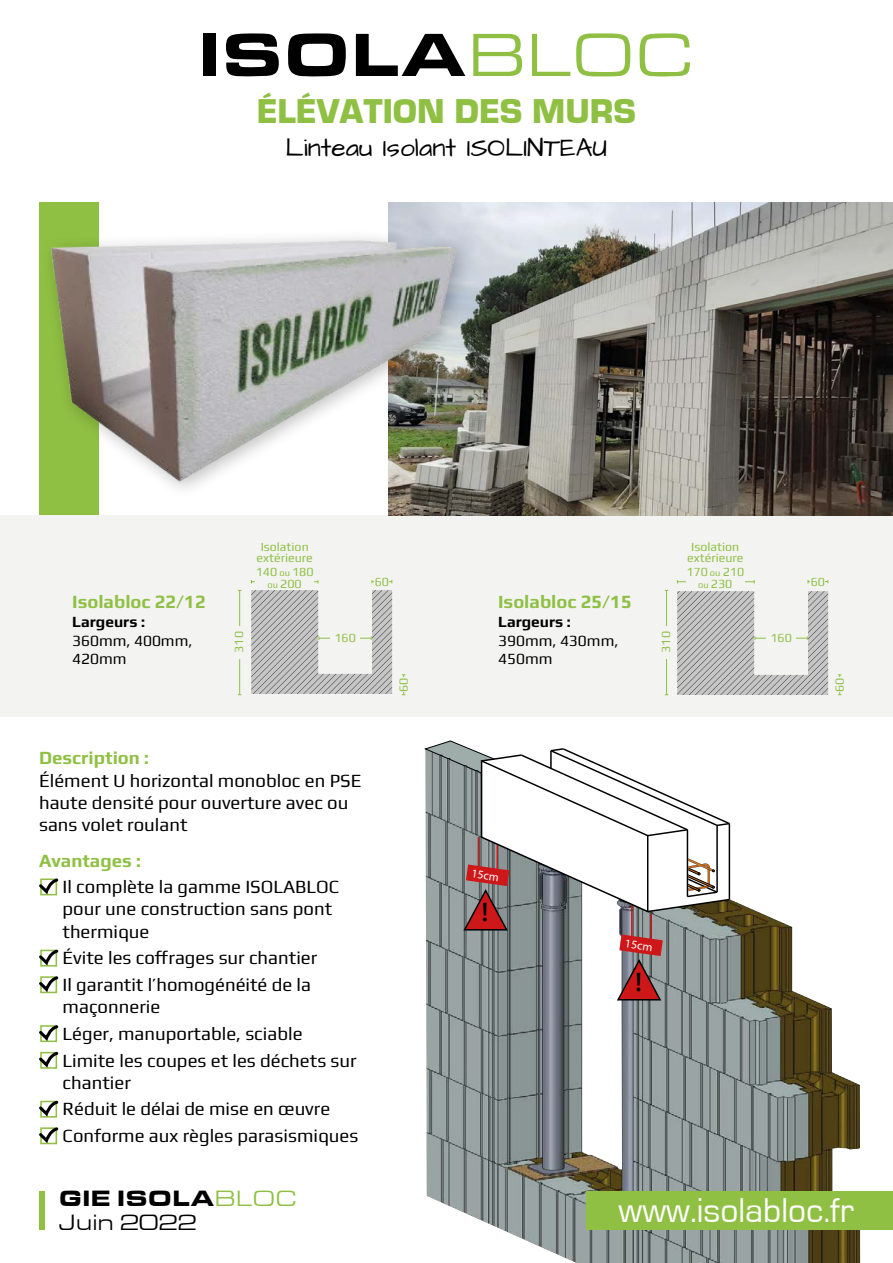
<style>
.page{position:relative;width:893px;height:1263px;background:#fff}
.page>*{position:absolute;margin:0;border:0;box-sizing:border-box;transform-origin:0 0}
.t1{font:900 35.55px "Eurostile";color:#8fc043}
.t2{font:35.55px "Eurostile";color:#fff}
.t3{font:26.25px "Architects Daughter";color:#000}
.t4{font:600 25.35px "Open Sans";color:#000}
.t5{font:900 22.95px/23.1px "Eurostile Extended";color:#000}
.t6{font:18.6px/26.7px "Play";color:#000}
.t7{font:700 18.6px "Play";color:#8fc043}
.t8{font:15.45px/18.6px "Play";color:#000}
.t9{font:700 15.45px "Play";color:#000}
.t10{font:12.3px/12.3px "Play";color:#8fc043;text-align:center}
.t11{font:11.85px "Myriad Pro";color:#fff}
.s1{font-size:9.3px}
.s2{font-weight:400;color:#8fc043}
.s3{font-weight:400}
</style>
<div class="page">
<div style="left:0;top:515px;width:893px;height:202px;background:#f3f3f2"></div>
<svg style="left:426px;top:909px;width:467px;height:354px"></svg>
<svg style="left:424px;top:740px;width:307px;height:429px"></svg>
<div style="left:203px;top:34px;width:13px;height:42px;background:#000"></div>
<svg style="left:226px;top:33px;width:53px;height:43px"></svg>
<svg style="left:288px;top:33px;width:58px;height:43px"></svg>
<svg style="left:356px;top:34px;width:109px;height:42px"></svg>
<svg style="left:473px;top:34px;width:49px;height:42px"></svg>
<svg style="left:532px;top:34px;width:38px;height:42px"></svg>
<svg style="left:576px;top:33px;width:54px;height:43px"></svg>
<svg style="left:640px;top:33px;width:50px;height:43px"></svg>
<div style="left:587px;top:1190px;width:306px;height:39px;background:#8fc043"></div>
<div style="left:39px;top:203px;width:59px;height:312px;background:#8fc043"></div>
<div style="left:39px;top:1190px;width:5px;height:39px;background:#8fc043"></div>
<svg style="left:39px;top:878px;width:20px;height:18px"></svg>
<svg style="left:39px;top:949px;width:20px;height:45px"></svg>
<svg style="left:39px;top:1025px;width:20px;height:44px"></svg>
<svg style="left:39px;top:1100px;width:20px;height:45px"></svg>
<img style="left:389px;top:203px;width:504px;height:312px">
<div style="left:39px;top:229px;width:436px;height:271px;background:#000;opacity:.25"></div>
<img style="left:39px;top:223px;width:444px;height:263px">
<hr style="left:239px;top:590px;width:1px;height:105px;background:#8fc043">
<hr style="left:666px;top:590px;width:1px;height:105px;background:#8fc043">
<svg style="left:402px;top:674px;width:3px;height:21px"></svg>
<svg style="left:838px;top:674px;width:3px;height:21px"></svg>
<svg style="left:372px;top:580px;width:20px;height:3px"></svg>
<svg style="left:808px;top:580px;width:20px;height:3px"></svg>
<svg style="left:251px;top:590px;width:142px;height:104px"></svg>
<svg style="left:677px;top:591px;width:151px;height:104px"></svg>
<hr style="left:677px;top:581px;width:77px;height:1px;background:#8fc043">
<hr style="left:251px;top:581px;width:67px;height:1px;background:#8fc043">
<div style="left:232px;top:626px;width:11px;height:32px;background:#f3f3f2"></div>
<div style="left:658px;top:626px;width:12px;height:32px;background:#f3f3f2"></div>
<div style="left:330px;top:630px;width:30px;height:12px;background:#f3f3f2"></div>
<div style="left:766px;top:630px;width:30px;height:12px;background:#f3f3f2"></div>
<div style="left:686px;top:563px;width:59px;height:26px;background:#f3f3f2"></div>
<div style="left:255px;top:563px;width:59px;height:26px;background:#f3f3f2"></div>
<div style="left:396px;top:677px;width:12px;height:15px;background:#f3f3f2"></div>
<div style="left:832px;top:677px;width:12px;height:15px;background:#f3f3f2"></div>
<div style="left:375px;top:574px;width:14px;height:12px;background:#f3f3f2"></div>
<div style="left:811px;top:574px;width:14px;height:12px;background:#f3f3f2"></div>
<h1 class="t1" style="left:257px;top:92px;width:381px">ÉLÉVATION DES MURS</h1>
<h2 class="t3" style="left:286px;top:130px;width:323px">Linteau Isolant ISOLINTEAU</h2>
<p class="t10" style="left:257px;top:541px;width:58px;line-height:10.8px">Isolation extérieure</p>
<p class="t10" style="left:687px;top:541px;width:58px;line-height:10.8px">Isolation extérieure</p>
<p class="t7" style="left:72px;top:589px;width:135px">Isolabloc 22/12</p>
<p class="t9" style="left:72px;top:611px;width:74px">Largeurs :</p>
<p class="t8" style="left:72px;top:630px;width:122px">360mm, 400mm,<br>420mm</p>
<p class="t10" style="left:256px;top:565px;width:59px">140 <span class="s1">ou</span> 180 <span class="s1">ou</span> 200</p>
<p class="t10" style="left:686px;top:565px;width:59px">170 <span class="s1">ou</span> 210 <span class="s1">ou</span> 230</p>
<p class="t10" style="left:375px;top:574px;width:16px">60</p>
<p class="t10" style="left:811px;top:574px;width:16px">60</p>
<p class="t7" style="left:498px;top:589px;width:135px">Isolabloc 25/15</p>
<p class="t9" style="left:498px;top:611px;width:74px">Largeurs :</p>
<p class="t8" style="left:498px;top:630px;width:122px">390mm, 430mm,<br>450mm</p>
<p class="t10" style="left:232px;top:653px;width:23px;rotate:-90deg">310</p>
<p class="t10" style="left:659px;top:653px;width:23px;rotate:-90deg">310</p>
<p class="t10" style="left:334px;top:631px;width:23px">160</p>
<p class="t10" style="left:770px;top:631px;width:23px">160</p>
<p class="t10" style="left:397px;top:692px;width:16px;rotate:-90deg">60</p>
<p class="t10" style="left:833px;top:692px;width:16px;rotate:-90deg">60</p>
<p class="t7" style="left:39px;top:745px;width:111px">Description :</p>
<p class="t6" style="left:39px;top:768px;width:324px;line-height:22.2px">Élément U horizontal monobloc en PSE haute densité pour ouverture avec ou sans volet roulant</p>
<p class="t7" style="left:39px;top:847px;width:103px">Avantages :</p>
<p class="t6" style="left:63px;top:874px;width:278px;line-height:22.2px">Il complète la gamme ISOLABLOC pour une construction sans pont thermique</p>
<p class="t6" style="left:63px;top:943px;width:256px">Évite les coffrages sur chantier<br>Il garantit l’homogénéité de la</p>
<p class="t6" style="left:63px;top:992px;width:296px">maçonnerie<br>Léger, manuportable, sciable<br>Limite les coupes et les déchets sur</p>
<p class="t6" style="left:63px;top:1068px;width:297px">chantier<br>Réduit le délai de mise en œuvre<br>Conforme aux règles parasismiques</p>
<p class="t5" style="left:59px;top:1187px;width:240px">GIE ISOLA<span class="s2">BLOC<br></span><span class="s3">Juin 2022</span></p>
<p class="t11" style="left:473px;top:866px;width:29px;rotate:8deg">15cm</p>
<h3 class="t4" style="left:482px;top:894px;width:8px">!</h3>
<p class="t11" style="left:626px;top:936px;width:29px;rotate:8deg">15cm</p>
<h3 class="t4" style="left:635px;top:964px;width:8px">!</h3>
<h1 class="t2" style="left:619px;top:1191px;width:237px">www.isolabloc.fr</h1>
</div>
